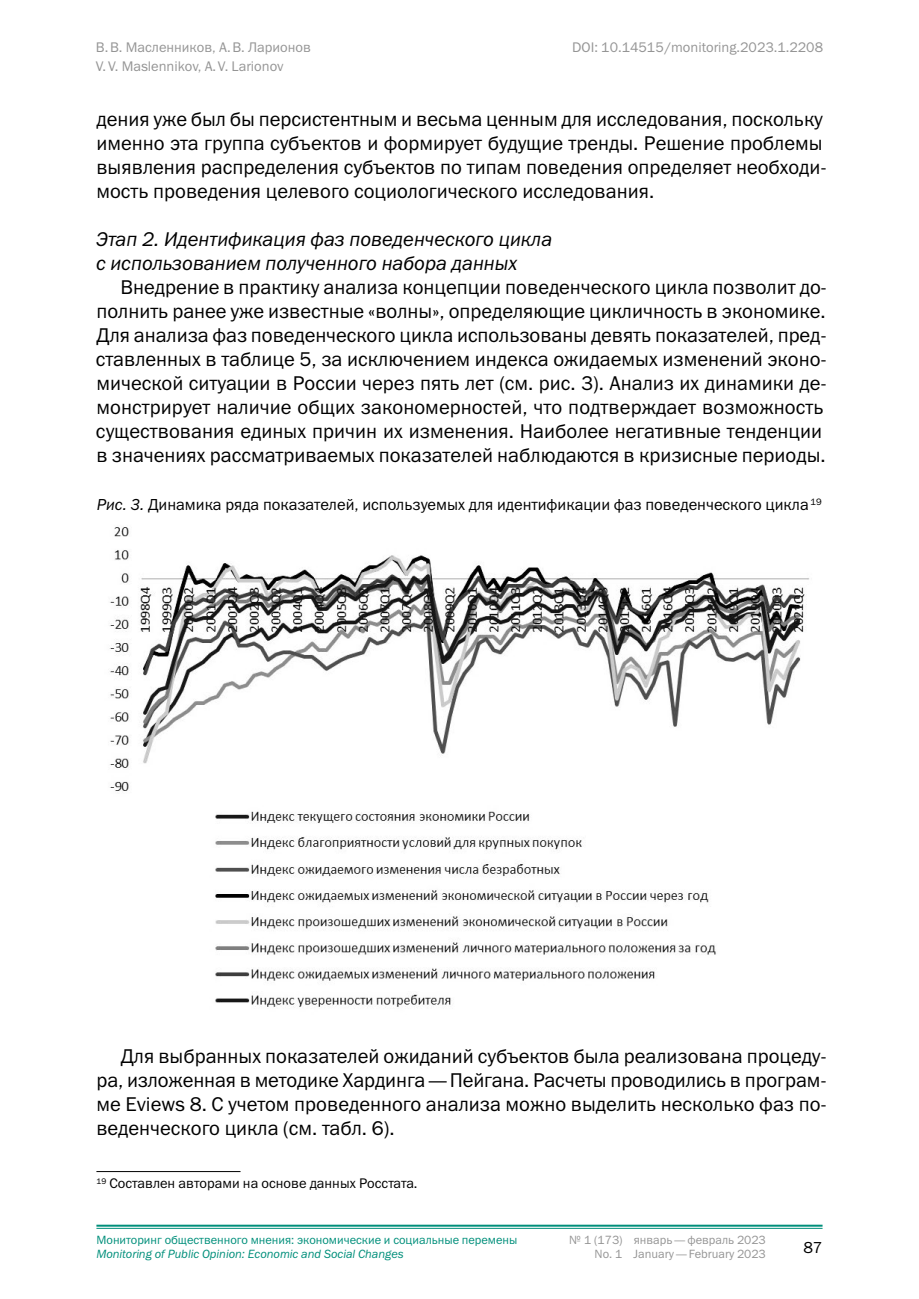
<style>
.page{position:relative;width:919px;height:1299px;background:#fff}
.page>*{position:absolute;margin:0;border:0;box-sizing:border-box;transform-origin:0 0}
.GENERAL_TEXT{font:20px/24px "Franklin Gothic ITC";color:#000}
.Title_IN_TEXT{font:italic 20px/24px "Franklin Gothic ITC";color:#000}
.Picture_number_and_t{font:16px "Franklin Gothic ITC";color:#000}
.t1{font:14px "Franklin Gothic ITC";color:#959595}
.footnote_text{font:14px "Franklin Gothic ITC";color:#000}
.t2{font:12px "Franklin Gothic ITC";color:#008f7b}
.t3{font:italic 12px "Franklin Gothic ITC";color:#008f7b}
.t4{font:12px "Franklin Gothic ITC";color:#959595}
.s1{font-style:italic}
</style>
<div class="page">
<hr style="left:96px;top:1224px;width:726px;height:2px;background:#008f7b">
<hr style="left:96px;top:1227px;width:726px;height:1px;background:#008f7b">
<img style="left:109px;top:527px;width:700px;height:480px">
<hr style="left:96px;top:1170px;width:144px;height:1px;background:#000">
<p class="t1" style="left:96px;top:38px;width:216px">В.В. Масленников, А.В. Ларионов</p>
<p class="t1" style="left:572px;top:38px;width:252px">DOI: 10.14515/monitoring.2023.1.2208</p>
<p class="t1" style="left:96px;top:57px;width:189px">V.V. Maslennikov, A.V. Larionov</p>
<p class="GENERAL_TEXT" style="left:96px;top:107px;width:731px">дения уже был бы персистентным и весьма ценным для исследования, поскольку именно эта группа субъектов и формирует будущие тренды. Решение проблемы выявления распределения субъектов по типам поведения определяет необходи&shy;мость проведения целевого социологического исследования.</p>
<p class="Title_IN_TEXT" style="left:96px;top:228px;width:457px">Этап 2. Идентификация фаз поведенческого цикла с использованием полученного набора данных</p>
<p class="GENERAL_TEXT" style="left:96px;top:275px;width:732px;text-indent:24px">Внедрение в практику анализа концепции поведенческого цикла позволит до&shy;полнить ранее уже известные «волны», определяющие цикличность в экономике.<br>Для анализа фаз поведенческого цикла использованы девять показателей, пред&shy;ставленных в таблице 5, за исключением индекса ожидаемых изменений эконо&shy;мической ситуации в России через пять лет (см. рис. 3). Анализ их динамики де&shy;монстрирует наличие общих закономерностей, что подтверждает возможность существования единых причин их изменения. Наиболее негативные тенденции в значениях рассматриваемых показателей наблюдаются в кризисные периоды.</p>
<p class="Picture_number_and_t" style="left:97px;top:495px;width:726px"><span class="s1">Рис. 3.</span> Динамика ряда показателей, используемых для идентификации фаз поведенческого цикла <sup>19</sup></p>
<p class="GENERAL_TEXT" style="left:96px;top:1043px;width:731px;text-align:justify;text-indent:24px">Для выбранных показателей ожиданий субъектов была реализована процеду&shy;ра, изложенная в методике Хардинга— Пейгана. Расчеты проводились в програм&shy;ме Eviews 8. С учетом проведенного анализа можно выделить несколько фаз по&shy;веденческого цикла (см. табл. 6).</p>
<p class="footnote_text" style="left:96px;top:1174px;width:322px"><sup>19</sup> Составлен авторами на основе данных Росстата.</p>
<p class="t2" style="left:96px;top:1232px;width:422px">Мониторинг общественного мнения: экономические и социальные перемены</p>
<p class="t4" style="left:569px;top:1232px;width:198px">№ 1 (173) январь—февраль 2023</p>
<p class="t3" style="left:96px;top:1247px;width:309px">Monitoring of Public Opinion: Economic and Social Changes</p>
<p class="t4" style="left:594px;top:1246px;width:173px">No. 1 January—February 2023</p>
<p class="Picture_number_and_t" style="left:803px;top:1237px;width:21px">87</p>
</div>
